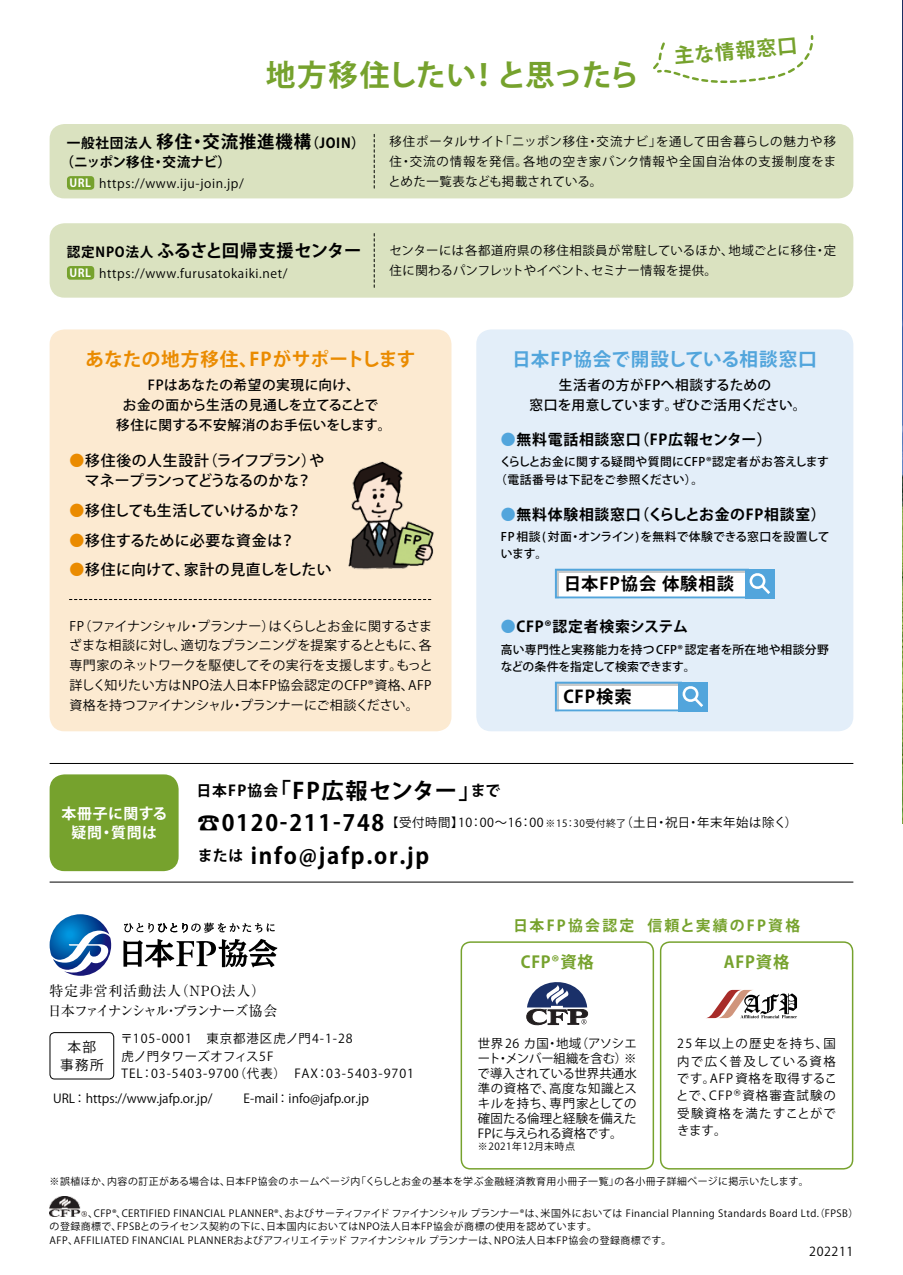
<style>
.page{position:relative;width:903px;height:1275px;background:#fff}
.page>*{position:absolute;margin:0;border:0;box-sizing:border-box;transform-origin:0 0}
.t1{font:700 29.75px "Koz Go Pro";letter-spacing:-.04em;color:#76a22d}
.t2{font:700 22.4px "Koz Go Pro";letter-spacing:.05em;color:#000}
.t3{font:700 22.4px "Koz Go Pro";letter-spacing:.08em;color:#000}
.t4{font:700 19.78px "Koz Go Pro";color:#76a22d}
.t5{font:700 18.55px "Koz Go Pro";letter-spacing:.02em;color:#ea8b00}
.t6{font:700 18.55px "Koz Go Pro";letter-spacing:.045em;color:#52a5dc}
.t7{font:700 17.32px "Koz Go Pro";letter-spacing:-.05em;color:#000}
.t8{font:700 17.32px "Koz Go Pro";letter-spacing:.05em;color:#000}
.t9{font:700 16.45px "Koz Go Pro";letter-spacing:.05em;color:#76a22d}
.t10{font:700 14.88px "Koz Go Pro";letter-spacing:.05em;color:#000}
.t11{font:500 14.88px/19.8px "Koz Go Pro";letter-spacing:-.03em;color:#000}
.t12{font:700 14.88px "Koz Go Pro";letter-spacing:.15em;color:#76a22d}
.t13{font:500 14.88px "Koz Go Pro";letter-spacing:.01em;color:#000}
.t14{font:500 14.88px "Koz Go Pro";letter-spacing:-.02em;color:#000}
.t15{font:500 14.88px "Koz Go Pro";letter-spacing:.03em;color:#000}
.t16{font:700 14.88px/19.8px "Koz Go Pro";letter-spacing:.03em;color:#fff;text-align:center}
.t17{font:14px/19.2px "Ryumin Pro";letter-spacing:-.035em;color:#000}
.t18{font:500 13.65px/19.8px "Koz Go Pro";letter-spacing:.03em;color:#000;text-align:center}
.t19{font:700 13.65px/19.1px "Koz Go Pro";letter-spacing:.05em;color:#000}
.t20{font:13.65px/18.6px "Koz Go Pro";color:#000;text-align:center}
.t21{font:12.95px/19.8px "Koz Go Pro";letter-spacing:.01em;color:#000;text-align:justify}
.t22{font:12.42px/14.9px "Koz Go Pro";letter-spacing:.05em;color:#000;text-align:justify}
.t23{font:12.42px/17.3px "Koz Go Pro";letter-spacing:.08em;color:#000}
.t24{font:12.42px/19.8px "Koz Go Pro";letter-spacing:.03em;color:#000}
.t25{font:12.42px "Koz Go Pro";color:#000}
.t26{font:500 11.72px/17.3px "Koz Go Pro";letter-spacing:.02em;color:#000}
.t27{font:500 11.72px/17.3px "Koz Go Pro";color:#000}
.t28{font:9.97px/13.7px "Koz Go Pro";letter-spacing:.045em;color:#000}
.s1{font-size:17.32px}
.s2{font-weight:700;font-size:11.2px;color:#fff}
.s3{font-size:13.65px}
.s4{color:#ea8b00}
.s5{color:#52a5dc}
.s6{font-size:14.88px}
.s7{font-weight:700;font-size:22.4px}
.s8{font-size:9.97px}
</style>
<div class="page">
<div style="left:660px;top:941px;width:193px;height:228px;border:1px solid #76a22d;border-radius:9px"></div>
<svg style="left:707px;top:990px;width:90px;height:28px"></svg>
<div style="left:461px;top:941px;width:193px;height:228px;border:1px solid #76a22d;border-radius:9px"></div>
<svg style="left:653px;top:35px;width:161px;height:48px"></svg>
<div style="left:50px;top:124px;width:803px;height:74px;background:#dae2c0;border-radius:15px"></div>
<div style="left:50px;top:223px;width:803px;height:75px;background:#dae2c0;border-radius:15px"></div>
<svg style="left:374px;top:134px;width:1px;height:54px"></svg>
<div style="left:67px;top:176px;width:27px;height:14px;background:#76a22d;border-radius:4px"></div>
<svg style="left:374px;top:234px;width:1px;height:53px"></svg>
<div style="left:67px;top:266px;width:27px;height:14px;background:#76a22d;border-radius:4px"></div>
<div style="left:50px;top:1032px;width:64px;height:47px;border:1px solid #000;border-radius:5px"></div>
<svg style="left:50px;top:914px;width:61px;height:62px"></svg>
<svg style="left:124px;top:923px;width:151px;height:10px"></svg>
<svg style="left:123px;top:939px;width:154px;height:28px"></svg>
<div style="left:50px;top:774px;width:129px;height:97px;background:#76a22d;border-radius:15px"></div>
<hr style="left:50px;top:763px;width:803px;height:1px;background:#000">
<hr style="left:50px;top:882px;width:803px;height:1px;background:#000">
<img style="left:902px;top:0;width:1px;height:823px">
<div style="left:50px;top:329px;width:401px;height:402px;background:#fcead1;border-radius:15px"></div>
<div style="left:476px;top:329px;width:377px;height:402px;background:#e3eef9;border-radius:15px"></div>
<div style="left:556px;top:570px;width:192px;height:27px;background:#c9caca"></div>
<div style="left:559px;top:573px;width:190px;height:25px;background:#fff"></div>
<div style="left:555px;top:569px;width:194px;height:29px;border:2px solid #52a5dc"></div>
<div style="left:745px;top:569px;width:30px;height:29px;background:#52a5dc"></div>
<svg style="left:749px;top:573px;width:21px;height:21px"></svg>
<div style="left:556px;top:683px;width:125px;height:27px;background:#c9caca"></div>
<div style="left:559px;top:686px;width:123px;height:25px;background:#fff"></div>
<div style="left:555px;top:682px;width:127px;height:29px;border:2px solid #52a5dc"></div>
<div style="left:678px;top:682px;width:30px;height:29px;background:#52a5dc"></div>
<svg style="left:682px;top:686px;width:21px;height:21px"></svg>
<svg style="left:69px;top:599px;width:362px;height:1px"></svg>
<img style="left:348px;top:461px;width:86px;height:109px">
<img style="left:50px;top:1196px;width:36px;height:21px">
<svg style="left:526px;top:982px;width:63px;height:44px"></svg>
<h1 class="t1" style="left:266px;top:56px;width:375px">地方移住したい！ と思ったら</h1>
<h3 class="t4" style="left:673px;top:44px;width:125px;rotate:-5deg">主な情報窓口</h3>
<p class="t19" style="left:60px;top:134px;width:306px;text-indent:7px">一般社団法人 <span class="s1">移住・交流推進機構</span>（JOIN）（ニッポン移住・交流ナビ）</p>
<p class="t22" style="left:70px;top:176px;width:176px"><span class="s2">URL</span> https://www.iju-join.jp/</p>
<h3 class="t7" style="left:67px;top:239px;width:296px"><span class="s3">認定NPO法人</span> ふるさと回帰支援センター</h3>
<p class="t22" style="left:70px;top:266px;width:220px"><span class="s2">URL</span> https://www.furusatokaiki.net/</p>
<p class="t22" style="left:388px;top:132px;width:449px;line-height:19.8px">移住ポータルサイト「ニッポン移住・交流ナビ」を通して田舎暮らしの魅力や移住・交流の情報を発信。各地の空き家バンク情報や全国自治体の支援制度をまとめた一覧表なども掲載されている。</p>
<p class="t24" style="left:389px;top:241px;width:448px">センターには各都道府県の移住相談員が常駐しているほか、地域ごとに移住・定住に関わるパンフレットやイベント、セミナー情報を提供。</p>
<h3 class="t5" style="left:86px;top:347px;width:331px">あなたの地方移住、FPがサポートします</h3>
<p class="t18" style="left:116px;top:376px;width:277px">FPはあなたの希望の実現に向け、<br>お金の面から生活の見通しを立てることで<br>移住に関する不安解消のお手伝いをします。</p>
<p class="t11" style="left:69px;top:452px;width:256px"><span class="s4">●</span>移住後の人生設計（ライフプラン）や　マネープランってどうなるのかな？</p>
<p class="t14" style="left:69px;top:501px;width:234px"><span class="s4">●</span>移住しても生活していけるかな？</p>
<p class="t15" style="left:69px;top:531px;width:227px"><span class="s4">●</span>移住するために必要な資金は？</p>
<p class="t13" style="left:69px;top:560px;width:264px"><span class="s4">●</span>移住に向けて、家計の見直しをしたい</p>
<p class="t21" style="left:69px;top:616px;width:365px">FP（ファイナンシャル・プランナー）はくらしとお金に関するさまざまな相談に対し、適切なプランニングを提案するとともに、各専門家のネットワークを駆使してその実行を支援します。もっと詳しく知りたい方はNPO法人日本FP協会認定のCFP®資格、AFP資格を持つファイナンシャル・プランナーにご相談ください。</p>
<h3 class="t6" style="left:512px;top:347px;width:306px">日本FP協会で開設している相談窓口</h3>
<p class="t18" style="left:530px;top:376px;width:278px">生活者の方がFPへ相談するための<br>窓口を用意しています。ぜひご活用ください。</p>
<p class="t10" style="left:501px;top:430px;width:272px"><span class="s5">●</span>無料電話相談窓口（FP広報センター）</p>
<p class="t26" style="left:495px;top:454px;width:335px;text-indent:4px">くらしとお金に関する疑問や質問にCFP®認定者がお答えします（電話番号は下記をご参照ください）。</p>
<p class="t10" style="left:501px;top:505px;width:326px"><span class="s5">●</span>無料体験相談窓口（くらしとお金のFP相談室）</p>
<p class="t27" style="left:501px;top:529px;width:330px">FP 相談 ( 対面・オンライン)を無料で体験できる窓口を設置しています。</p>
<h3 class="t8" style="left:564px;top:573px;width:172px">日本FP協会 体験相談</h3>
<p class="t10" style="left:501px;top:617px;width:189px"><span class="s5">●</span>CFP®認定者検索システム</p>
<p class="t26" style="left:501px;top:641px;width:330px">高い専門性と実務能力を持つCFP® 認定者を所在地や相談分野などの条件を指定して検索できます。</p>
<h3 class="t8" style="left:563px;top:686px;width:70px">CFP検索</h3>
<p class="t16" style="left:62px;top:804px;width:107px">本冊子に関する疑問・質問は</p>
<h2 class="t2" style="left:197px;top:776px;width:305px"><span class="s6">日本FP協会</span>「FP広報センター」<span class="s6">まで</span></h2>
<p class="t22" style="left:198px;top:816px;width:601px"><span class="s7">☎0120-211-748</span>【受付時間】10：00～16：00 <span class="s8">※15：30受付終了</span>（土日・祝日・年末年始は除く）</p>
<h2 class="t3" style="left:198px;top:841px;width:233px"><span class="s6">または</span> info@jafp.or.jp</h2>
<p class="t12" style="left:513px;top:916px;width:289px">日本FP協会認定 信頼と実績のFP資格</p>
<h3 class="t9" style="left:724px;top:952px;width:67px">AFP資格</h3>
<h3 class="t9" style="left:521px;top:952px;width:75px">CFP®資格</h3>
<p class="t17" style="left:48px;top:981px;width:231px">特定非営利活動法人（NPO法人）日本ファイナンシャル・プランナーズ協会</p>
<p class="t23" style="left:121px;top:1030px;width:295px">〒105-0001　東京都港区虎ノ門4-1-28　<br>虎ノ門タワーズオフィス5F<br>TEL：03-5403-9700（代表）　FAX：03-5403-9701</p>
<p class="t20" style="left:60px;top:1038px;width:45px">本部事務所</p>
<p class="t25" style="left:53px;top:1090px;width:161px">URL：https://www.jafp.or.jp/</p>
<p class="t25" style="left:244px;top:1090px;width:127px">E-mail：info@jafp.or.jp</p>
<p class="t22" style="left:478px;top:1037px;width:161px">世界 26 カ国・地域（アソシエート・メンバー組織を含む）※で導入されている世界共通水準の資格で、高度な知識とスキルを持ち、専門家としての確固たる倫理と経験を備えたFPに与えられる資格です。</p>
<p class="t28" style="left:478px;top:1140px;width:98px">※2021年12月末時点</p>
<p class="t22" style="left:676px;top:1035px;width:162px;line-height:17.3px">25 年以上の歴史を持ち、国内で広く普及している資格です。AFP 資格を取得することで、CFP®資格審査試験の受験資格を満たすことができます。</p>
<p class="t28" style="left:50px;top:1175px;width:761px">※誤植ほか、内容の訂正がある場合は、日本FP協会のホームページ内「くらしとお金の基本を学ぶ金融経済教育用小冊子一覧」の各小冊子詳細ページに掲示いたします。</p>
<p class="t28" style="left:50px;top:1206px;width:810px">　　　 、CFP®、CERTIFIED FINANCIAL PLANNER®、およびサーティファイド ファイナンシャル プランナー®は、米国外においては Financial Planning Standards Board Ltd.（FPSB）の登録商標で、FPSBとのライセンス契約の下に、日本国内においてはNPO法人日本FP協会が商標の使用を認めています。<br>AFP、AFFILIATED FINANCIAL PLANNERおよびアフィリエイテッド ファイナンシャル プランナーは、NPO法人日本FP協会の登録商標です。</p>
<p class="t22" style="left:809px;top:1244px;width:46px">202211</p>
</div>
